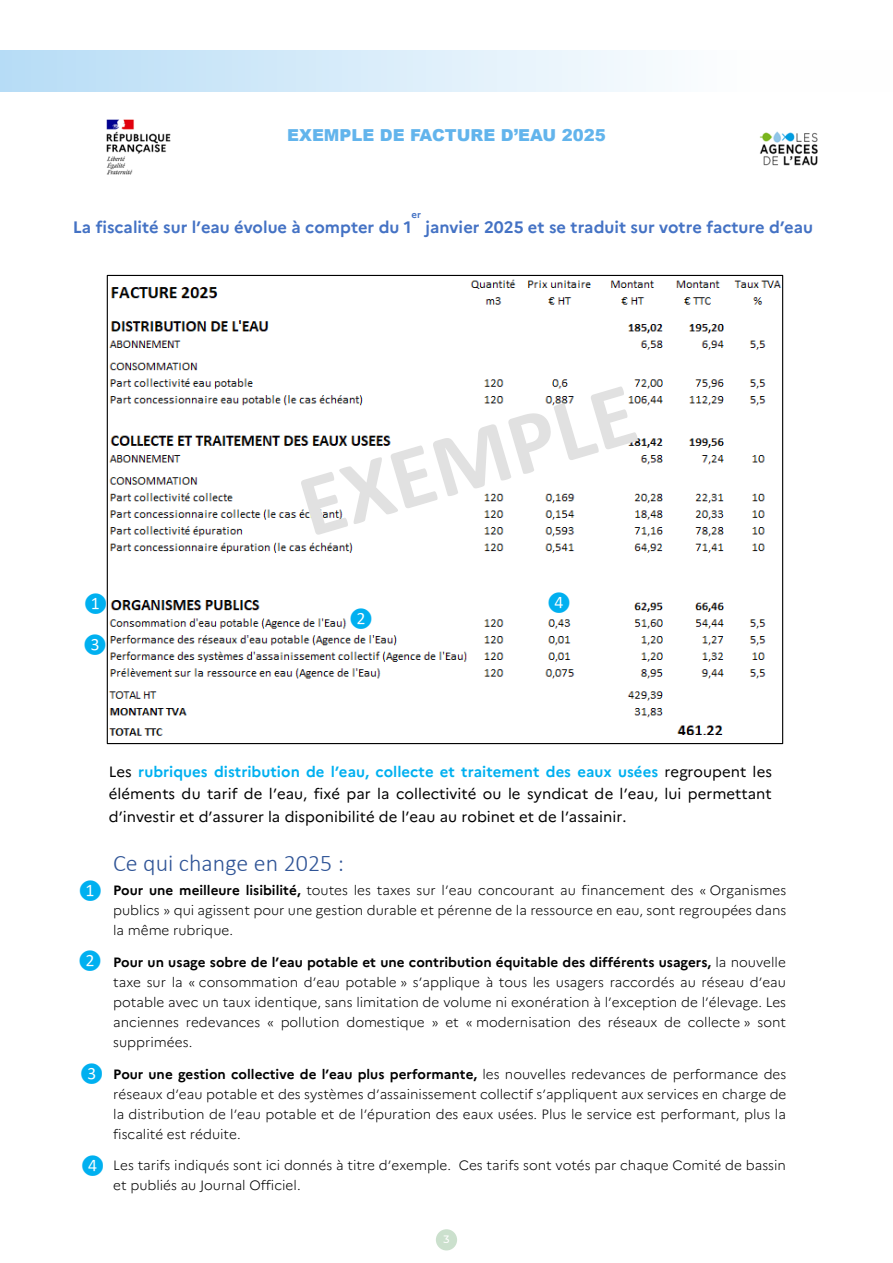
<style>
.page{position:relative;width:893px;height:1263px;background:#fff}
.page>*{position:absolute;margin:0;border:0;box-sizing:border-box;transform-origin:0 0}
.t1{font:300 24px "Calibri";color:#2f5496}
.t2{font:18px "Calibri";color:#00b0f0}
.t3{font:700 16.5px "Marianne";letter-spacing:-.005em;color:#4472c4}
.Titres{font:900 16.5px "Arial";color:#62b4ec}
.t4{font:15px/22.4px "Marianne";color:#000;text-align:justify}
.t5{font:300 13.5px/20px "Marianne";color:#000;text-align:justify}
.t6{font:500 10.65px "Montserrat";color:#fff}
.t7{font:700 9.75px "Marianne";color:#4472c4}
.s1{font-weight:700;color:#00b0f0}
.s2{font-weight:700}
</style>
<div class="page">
<div style="left:436px;top:1229px;width:21px;height:21px;background:#cbe0cd;border-radius:50%"></div>
<div style="left:0;top:50px;width:893px;height:41px;background:linear-gradient(to right,#b8ddf6,#fff)"></div>
<img style="left:109px;top:345px;width:657px;height:391px">
<img style="left:110px;top:274px;width:674px;height:393px">
<svg style="left:301px;top:386px;width:337px;height:149px"></svg>
<img style="left:106px;top:119px;width:65px;height:56px">
<img style="left:759px;top:131px;width:59px;height:35px">
<div style="left:383px;top:666px;width:59px;height:16px;background:#fff"></div>
<div style="left:117px;top:559px;width:412px;height:30px;background:#fff"></div>
<p class="Titres" style="left:287px;top:123px;width:320px">EXEMPLE DE FACTURE D’EAU 2025</p>
<p class="t7" style="left:411px;top:207px;width:11px">er</p>
<p class="t3" style="left:73px;top:214px;width:340px">La fiscalité sur l’eau évolue à compter du 1</p>
<p class="t3" style="left:426px;top:214px;width:389px">janvier 2025 et se traduit sur votre facture d’eau</p>
<p class="t2" style="left:84px;top:591px;width:25px">❶</p>
<p class="t2" style="left:83px;top:633px;width:25px">❸</p>
<p class="t2" style="left:349px;top:607px;width:25px">❷</p>
<p class="t2" style="left:547px;top:591px;width:25px">❹</p>
<p class="t4" style="left:109px;top:759px;width:665px">Les <span class="s1">rubriques distribution de l’eau, collecte et traitement des eaux usées</span> regroupent les éléments du tarif de l’eau, fixé par la collectivité ou le syndicat de l’eau, lui permettant d’investir et d’assurer la disponibilité de l’eau au robinet et de l’assainir.</p>
<p class="t2" style="left:78px;top:879px;width:25px">❶</p>
<p class="t2" style="left:78px;top:949px;width:25px">❷</p>
<p class="t2" style="left:80px;top:1061px;width:25px">❸</p>
<p class="t2" style="left:81px;top:1153px;width:25px">❹</p>
<p class="t1" style="left:113px;top:848px;width:232px">Ce qui change en 2025 :</p>
<p class="t5" style="left:113px;top:879px;width:674px"><span class="s2">Pour une meilleure lisibilité,</span> toutes les taxes sur l’eau concourant au financement des « Organismes publics » qui agissent pour une gestion durable et pérenne de la ressource en eau, sont regroupées dans la même rubrique.</p>
<p class="t5" style="left:113px;top:951px;width:674px"><span class="s2">Pour un usage sobre de l’eau potable et une contribution équitable des différents usagers,</span> la nouvelle taxe sur la « consommation d’eau potable » s’applique à tous les usagers raccordés au réseau d’eau potable avec un taux identique, sans limitation de volume ni exonération à l’exception de l’élevage. Les anciennes redevances « pollution domestique » et « modernisation des réseaux de collecte » sont supprimées.</p>
<p class="t5" style="left:113px;top:1063px;width:675px"><span class="s2">Pour une gestion collective de l’eau plus performante,</span> les nouvelles redevances de performance des réseaux d’eau potable et des systèmes d’assainissement collectif s’appliquent aux services en charge de la distribution de l’eau potable et de l’épuration des eaux usées. Plus le service est performant, plus la fiscalité est réduite.</p>
<p class="t5" style="left:113px;top:1154px;width:674px">Les tarifs indiqués sont ici donnés à titre d’exemple. Ces tarifs sont votés par chaque Comité de bassin et publiés au Journal Officiel.</p>
<p class="t6" style="left:443px;top:1232px;width:8px">3</p>
</div>
